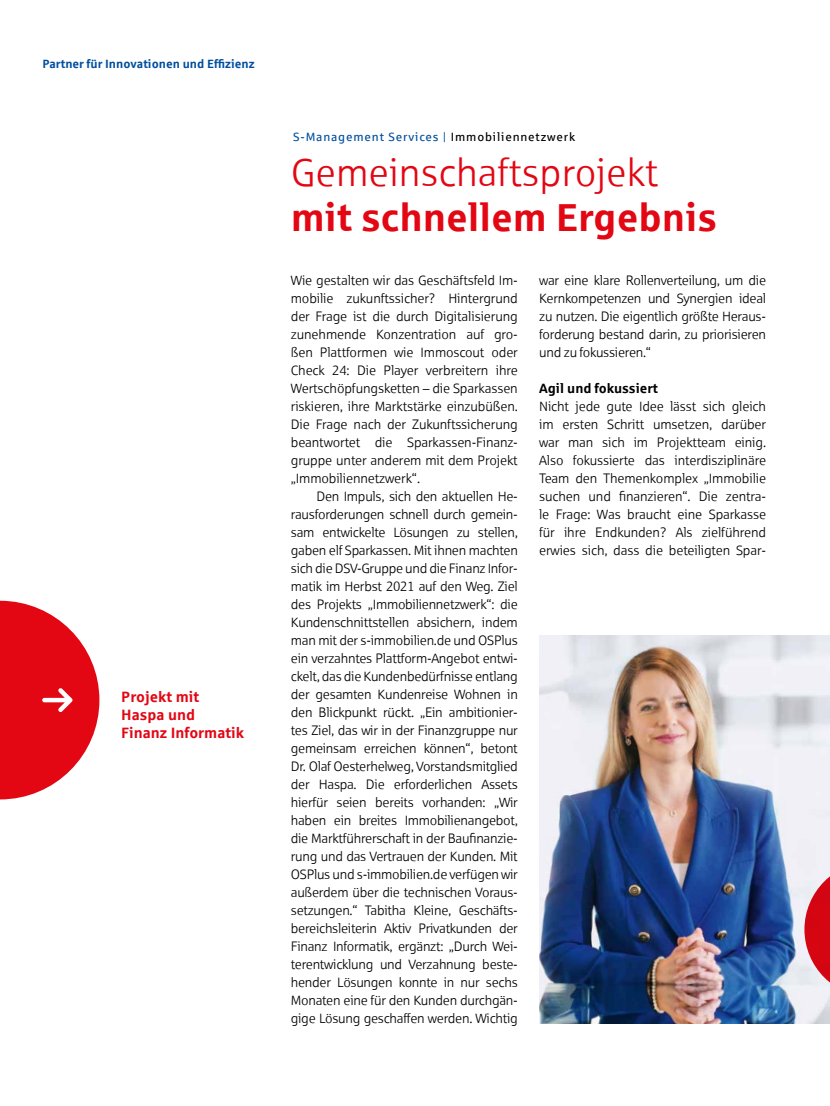
<style>
.page{position:relative;width:830px;height:1106px;background:#fff}
.page>*{position:absolute;margin:0;border:0;box-sizing:border-box;transform-origin:0 0}
.t1{font:39px "Sparkasse Lt";color:#e30613}
.t2{font:700 39px "Sparkasse Rg";color:#e30613}
.t3{font:700 15px/18px "Sparkasse Rg";color:#e30613}
.t4{font:13.5px/18px "Sparkasse Lt";letter-spacing:-.02em;color:#000;text-align:justify}
.t5{font:700 13.5px "Sparkasse Rg";color:#000}
.t6{font:12px "Sparkasse Rg";letter-spacing:.07em;color:#004f9f}
.t7{font:700 12px "Sparkasse Rg";color:#004f9f}
.s1{color:#000}
</style>
<div class="page">
<img style="left:539px;top:635px;width:290px;height:388px">
<svg style="left:0;top:600px;width:99px;height:199px"></svg>
<svg style="left:804px;top:861px;width:25px;height:136px"></svg>
<p class="t7" style="left:43px;top:56px;width:213px">Partner für Innovationen und Effizienz</p>
<p class="t3" style="left:121px;top:687px;width:124px">Projekt mit<br>Haspa und<br>Finanz Informatik</p>
<p class="t6" style="left:293px;top:129px;width:283px">S-Management Services | <span class="s1">Immobiliennetzwerk</span></p>
<h1 class="t1" style="left:291px;top:149px;width:369px">Gemeinschaftsprojekt</h1>
<h1 class="t2" style="left:291px;top:192px;width:427px">mit schnellem Ergebnis</h1>
<p class="t4" style="left:291px;top:271px;width:228px">Wie gestalten wir das Geschäftsfeld Im&shy;mobilie zukunftssicher? Hintergrund der Frage ist die durch Digitalisierung zunehmende Konzentration auf gro&shy;ßen Plattformen wie Immoscout oder Check 24: Die Player verbreitern ihre Wertschöpfungsketten – die Sparkassen riskieren, ihre Marktstärke einzubüßen.<br>Die Frage nach der Zukunftssicherung beantwortet die Sparkassen-Finanz&shy;gruppe unter anderem mit dem Projekt „Immobiliennetzwerk“.</p>
<p class="t4" style="left:291px;top:487px;width:228px;text-indent:26px">Den Impuls, sich den aktuellen He&shy;rausforderungen schnell durch gemein&shy;sam entwickelte Lösungen zu stellen, gaben elf Sparkassen. Mit ihnen machten sich die DSV-Gruppe und die Finanz Infor&shy;matik im Herbst 2021 auf den Weg. Ziel des Projekts „Immobiliennetzwerk“: die Kundenschnittstellen absichern, indem man mit der s-immobilien.de und OSPlus ein verzahntes Plattform-Angebot entwi&shy;ckelt, das die Kundenbedürfnisse entlang der gesamten Kundenreise Wohnen in den Blickpunkt rückt. „Ein ambitionier&shy;tes Ziel, das wir in der Finanzgruppe nur gemeinsam erreichen können“, betont Dr. Olaf Oesterhelweg, Vorstandsmitglied der Haspa. Die erforderlichen Assets hierfür seien bereits vorhanden: „Wir haben ein breites Immobilienangebot, die Marktführerschaft in der Baufinanzie&shy;rung und das Vertrauen der Kunden. Mit OSPlus und s-immobilien.de verfügen wir außerdem über die technischen Voraus&shy;setzungen.“ Tabitha Kleine, Geschäfts&shy;bereichsleiterin Aktiv Privatkunden der Finanz Informatik, ergänzt: „Durch Wei&shy;terentwicklung und Verzahnung beste&shy;hender Lösungen konnte in nur sechs Monaten eine für den Kunden durchgän&shy;gige Lösung geschaffen werden. Wichtig</p>
<p class="t4" style="left:539px;top:271px;width:228px">war eine klare Rollenverteilung, um die Kernkompetenzen und Synergien ideal zu nutzen. Die eigentlich größte Heraus&shy;forderung bestand darin, zu priorisieren und zu fokussieren.“</p>
<p class="t5" style="left:539px;top:379px;width:120px">Agil und fokussiert</p>
<p class="t4" style="left:539px;top:397px;width:228px">Nicht jede gute Idee lässt sich gleich im ersten Schritt umsetzen, darüber war man sich im Projektteam einig.<br>Also fokussierte das interdisziplinäre Team den Themenkomplex „Immobilie suchen und finanzieren“. Die zentra&shy;le Frage: Was braucht eine Sparkasse für ihre Endkunden? Als zielführend erwies sich, dass die beteiligten Spar-</p>
</div>
